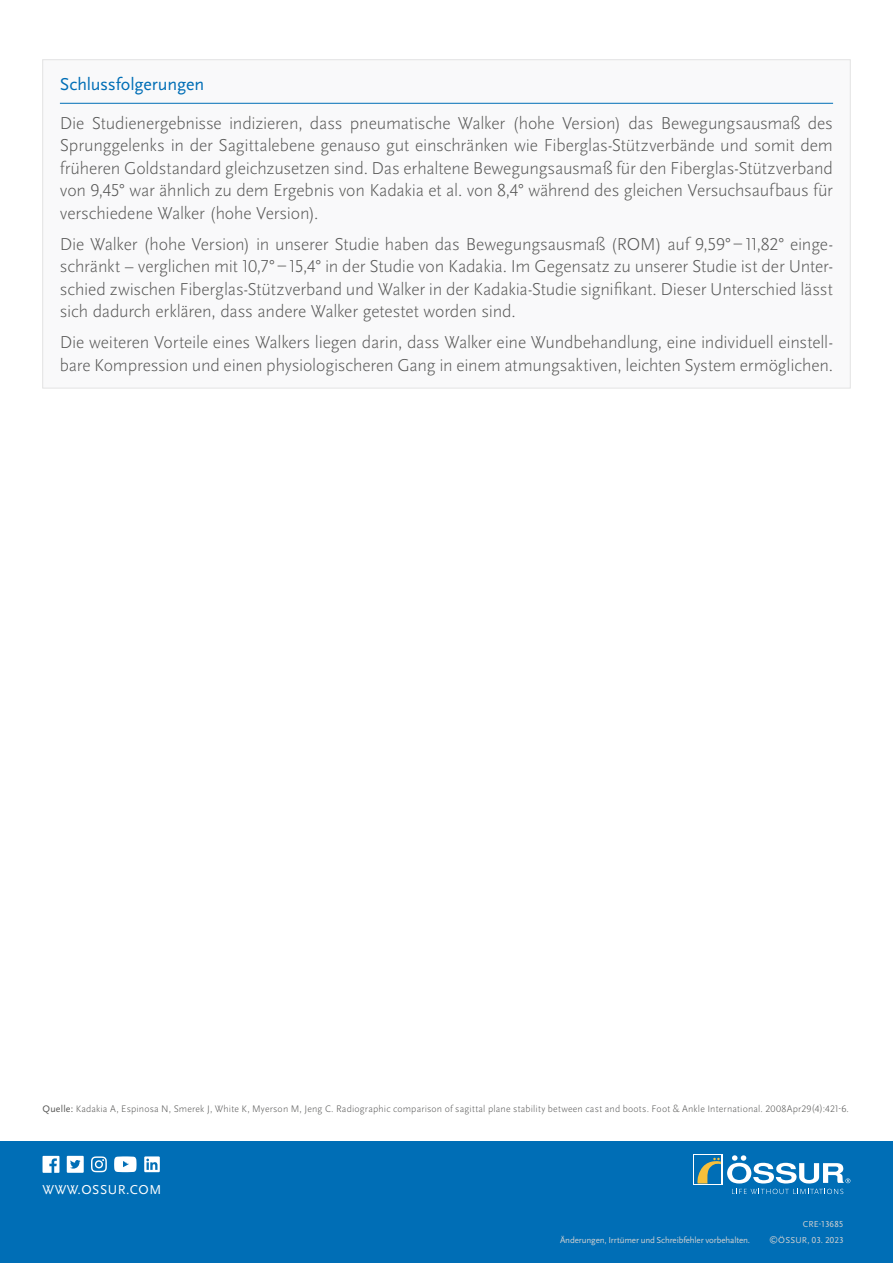
<style>
.page{position:relative;width:893px;height:1263px;background:#fff}
.page>*{position:absolute;margin:0;border:0;box-sizing:border-box;transform-origin:0 0}
.t1{font:300 18px/22.5px "Scala Sans OT";letter-spacing:-.01em;color:#575756;text-align:justify}
.t2{font:18px "Scala Sans OT";letter-spacing:-.01em;color:#006eb6}
.t3{font:13.5px "Scala Sans Pro";letter-spacing:.04em;color:#fff}
.t4{font:300 9.9px "Scala Sans OT";letter-spacing:.015em;color:#575756}
.t5{font:9px "Scala Sans Pro";letter-spacing:-.01em;color:#d0d0d0}
.t6{font:9px "Scala Sans Pro";letter-spacing:.02em;color:#d0d0d0}
.t7{font:9px "Scala Sans Pro";letter-spacing:.015em;color:#d0d0d0}
.s1{font-weight:400}
</style>
<div class="page">
<div style="left:0;top:1141px;width:893px;height:122px;background:#006eb6"></div>
<svg style="left:732px;top:1189px;width:111px;height:5px"></svg>
<svg style="left:693px;top:1154px;width:29px;height:31px"></svg>
<div style="left:694px;top:1155px;width:27px;height:28px;background:#006eb6"></div>
<svg style="left:697px;top:1158px;width:24px;height:25px"></svg>
<svg style="left:727px;top:1155px;width:123px;height:28px"></svg>
<svg style="left:43px;top:1156px;width:16px;height:17px"></svg>
<svg style="left:91px;top:1156px;width:16px;height:16px"></svg>
<svg style="left:114px;top:1156px;width:23px;height:16px"></svg>
<svg style="left:67px;top:1156px;width:17px;height:17px"></svg>
<svg style="left:144px;top:1156px;width:16px;height:16px"></svg>
<div style="left:43px;top:60px;width:807px;height:328px;background:#f9f9fa"></div>
<hr style="left:60px;top:103px;width:773px;height:1px;background:#006eb6">
<p class="t2" style="left:60px;top:74px;width:146px">Schlussfolgerungen</p>
<p class="t1" style="left:60px;top:112px;width:775px">Die Studienergebnisse indizieren, dass pneumatische Walker (hohe Version) das Bewegungsausmaß des Sprunggelenks in der Sagittalebene genauso gut einschränken wie Fiberglas-Stützverbände und somit dem früheren Goldstandard gleichzusetzen sind. Das erhaltene Bewegungsausmaß für den Fiberglas-Stützverband von 9,45° war ähnlich zu dem Ergebnis von Kadakia et al. von 8,4° während des gleichen Versuchsaufbaus für verschiedene Walker (hohe Version).</p>
<p class="t1" style="left:60px;top:233px;width:775px">Die Walker (hohe Version) in unserer Studie haben das Bewegungsausmaß (ROM) auf 9,59°–11,82° einge&shy;schränkt – verglichen mit 10,7°–15,4° in der Studie von Kadakia. Im Gegensatz zu unserer Studie ist der Unter&shy;schied zwischen Fiberglas-Stützverband und Walker in der Kadakia-Studie signifikant. Dieser Unterschied lässt sich dadurch erklären, dass andere Walker getestet worden sind.</p>
<p class="t1" style="left:60px;top:332px;width:775px">Die weiteren Vorteile eines Walkers liegen darin, dass Walker eine Wundbehandlung, eine individuell einstell&shy;bare Kompression und einen physiologischeren Gang in einem atmungsaktiven, leichten System ermöglichen.</p>
<p class="t4" style="left:43px;top:1103px;width:808px"><span class="s1">Quelle:</span> Kadakia A, Espinosa N, Smerek J, White K, Myerson M, Jeng C. Radiographic comparison of sagittal plane stability between cast and boots. Foot &amp; Ankle International. 2008Apr29(4):421-6.</p>
<p class="t3" style="left:43px;top:1182px;width:120px">WWW.OSSUR.COM</p>
<p class="t5" style="left:560px;top:1235px;width:192px">Änderungen, Irrtümer und Schreibfehler vorbehalten.</p>
<p class="t7" style="left:803px;top:1219px;width:42px">CRE-13685</p>
<p class="t6" style="left:769px;top:1235px;width:76px">©ÖSSUR, 03. 2023</p>
</div>
